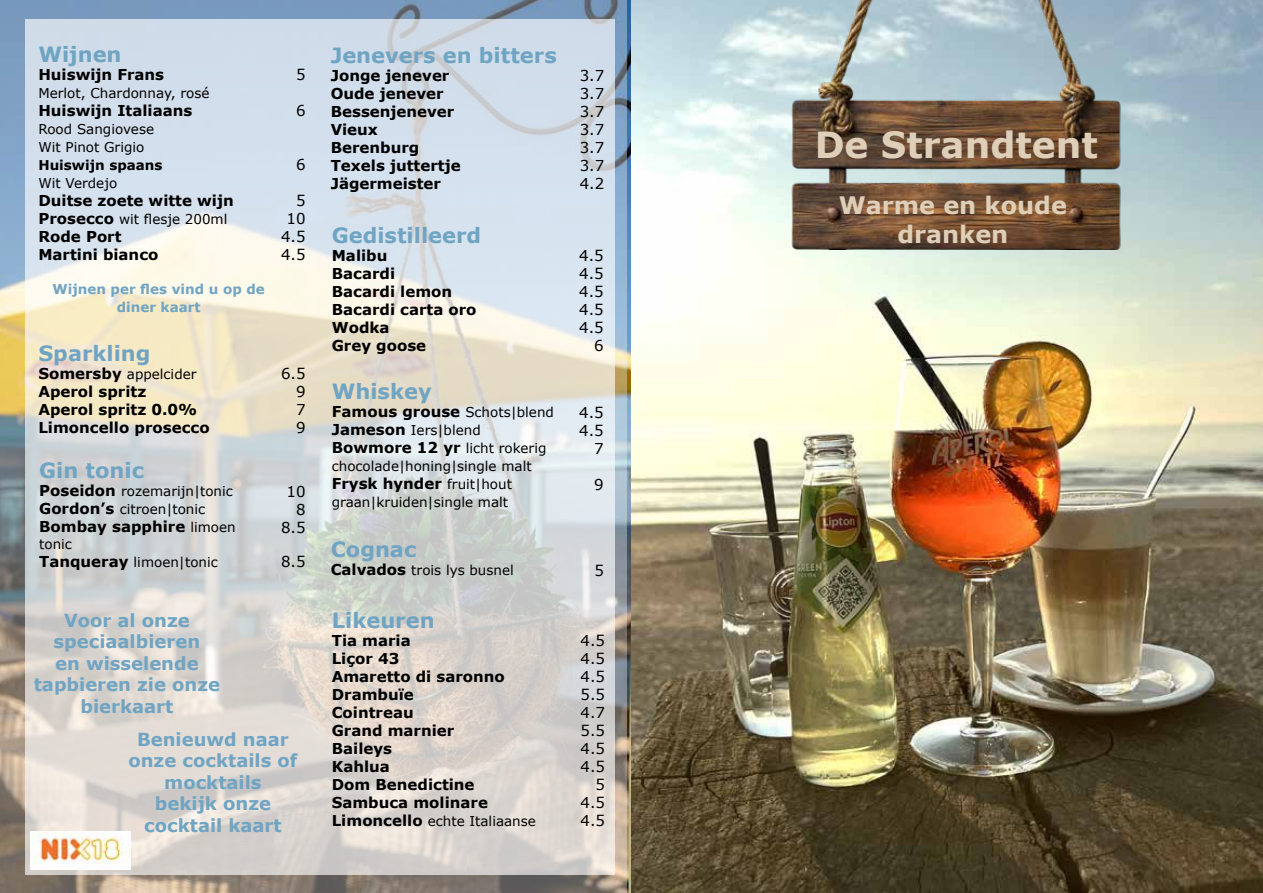
<style>
.page{position:relative;width:1263px;height:893px;background:#fff}
.page>*{position:absolute;margin:0;border:0;box-sizing:border-box;transform-origin:0 0}
.t1{font:700 36px "Verdana";color:#dfcfb9}
.t2{font:700 24px "Verdana";color:#dfcfb9}
.t3{font:700 21px "Verdana";color:#70a4c3}
.t4{font:700 18px/21.6px "Verdana";color:#70a4c3;text-align:center}
.t5{font:700 15px/18px "Verdana";color:#000}
.t6{font:15px/18px "Verdana";color:#000;text-align:right}
.t7{font:13.5px/18px "Verdana";color:#000}
.t8{font:700 13.5px/18px "Verdana";color:#70a4c3;text-align:center}
.t9{font:700 13.5px "Verdana";color:#000}
.s1{font-weight:700;font-size:15px}
.s2{font-weight:400;font-size:13.5px}
</style>
<div class="page">
<img style="left:631px;top:0;width:632px;height:893px">
<img style="left:748px;top:0;width:417px;height:249px">
<svg style="left:0;top:0;width:627px;height:893px;background:#8f979b"></svg>
<svg style="left:26px;top:20px;width:589px;height:855px;background:#dbdcda"></svg>
<img style="left:31px;top:831px;width:99px;height:38px">
<h3 class="t3" style="left:38px;top:39px;width:85px">Wijnen</h3>
<p class="t5" style="left:38px;top:65px;width:127px">Huiswijn Frans</p>
<p class="t7" style="left:38px;top:84px;width:173px">Merlot, Chardonnay, rosé</p>
<p class="t5" style="left:38px;top:101px;width:155px">Huiswijn Italiaans</p>
<p class="t7" style="left:38px;top:120px;width:117px">Rood Sangiovese<br>Wit Pinot Grigio</p>
<p class="t9" style="left:38px;top:155px;width:126px">Huiswijn spaans</p>
<p class="t7" style="left:38px;top:174px;width:80px">Wit Verdejo</p>
<p class="t5" style="left:38px;top:191px;width:197px">Duitse zoete witte wijn</p>
<p class="t7" style="left:38px;top:210px;width:191px"><span class="s1">Prosecco</span> wit flesje 200ml</p>
<p class="t5" style="left:38px;top:227px;width:122px">Rode Port<br>Martini bianco</p>
<p class="t8" style="left:52px;top:280px;width:214px">Wijnen per fles vind u op de diner kaart</p>
<h3 class="t3" style="left:38px;top:338px;width:114px">Sparkling</h3>
<p class="t7" style="left:38px;top:365px;width:160px"><span class="s1">Somersby</span> appelcider</p>
<p class="t5" style="left:38px;top:382px;width:173px">Aperol spritz<br>Aperol spritz 0.0%<br>Limoncello prosecco</p>
<h3 class="t3" style="left:39px;top:456px;width:106px">Gin tonic</h3>
<p class="t7" style="left:39px;top:482px;width:195px"><span class="s1">Poseidon</span> rozemarijn|tonic<br><span class="s1">Gordon’s</span> citroen|tonic</p>
<p class="t5" style="left:39px;top:518px;width:198px">Bombay sapphire <span class="s2">limoen</span></p>
<p class="t7" style="left:39px;top:534px;width:180px">tonic<br><span class="s1">Tanqueray</span> limoen|tonic</p>
<p class="t6" style="left:296px;top:66px;width:11px">5</p>
<p class="t6" style="left:296px;top:102px;width:11px">6</p>
<p class="t6" style="left:296px;top:156px;width:11px">6</p>
<p class="t6" style="left:281px;top:192px;width:26px">5<br>10<br>4.5<br>4.5</p>
<p class="t6" style="left:296px;top:364px;width:11px;text-align:justify;text-indent:-15px">6.5<br>9<br>7<br>9</p>
<p class="t6" style="left:281px;top:483px;width:26px">10<br>8<br>8.5</p>
<p class="t6" style="left:281px;top:552px;width:26px">8.5</p>
<p class="t4" style="left:34px;top:609px;width:188px">Voor al onze speciaalbieren<br>en wisselende tapbieren zie onze bierkaart</p>
<p class="t4" style="left:128px;top:728px;width:170px">Benieuwd naar onze cocktails of mocktails<br>bekijk onze cocktail kaart</p>
<h3 class="t3" style="left:331px;top:40px;width:228px">Jenevers en bitters</h3>
<p class="t5" style="left:331px;top:66px;width:132px">Jonge jenever<br>Oude jenever<br>Bessenjenever<br>Vieux<br>Berenburg<br>Texels juttertje<br>Jägermeister</p>
<p class="t6" style="left:580px;top:66px;width:26px;text-align:justify">3.7<br>3.7<br>3.7<br>3.7<br>3.7<br>3.7<br>4.2</p>
<h1 class="t1" style="left:815px;top:120px;width:285px">De Strandtent</h1>
<h2 class="t2" style="left:839px;top:189px;width:230px">Warme en koude</h2>
<h3 class="t3" style="left:332px;top:220px;width:151px">Gedistilleerd</h3>
<h2 class="t2" style="left:897px;top:217px;width:112px">dranken</h2>
<p class="t5" style="left:332px;top:246px;width:146px">Malibu<br>Bacardi<br>Bacardi lemon<br>Bacardi carta oro<br>Wodka<br>Grey goose</p>
<p class="t6" style="left:579px;top:246px;width:26px">4.5<br>4.5<br>4.5<br>4.5<br>4.5<br>6</p>
<h3 class="t3" style="left:332px;top:377px;width:101px">Whiskey</h3>
<p class="t5" style="left:332px;top:402px;width:224px">Famous grouse <span class="s2">Schots|blend</span></p>
<p class="t7" style="left:332px;top:421px;width:216px"><span class="s1">Jameson</span> Iers|blend<br><span class="s1">Bowmore 12 yr</span> licht rokerig chocolade|honing|single malt</p>
<p class="t5" style="left:332px;top:474px;width:182px">Frysk hynder <span class="s2">fruit|hout</span></p>
<p class="t7" style="left:332px;top:493px;width:178px">graan|kruiden|single malt</p>
<p class="t6" style="left:579px;top:403px;width:26px">4.5<br>4.5<br>7</p>
<p class="t6" style="left:594px;top:475px;width:11px">9</p>
<h3 class="t3" style="left:331px;top:535px;width:87px">Cognac</h3>
<p class="t7" style="left:331px;top:561px;width:185px"><span class="s1">Calvados</span> trois lys busnel</p>
<p class="t6" style="left:594px;top:561px;width:11px">5</p>
<h3 class="t3" style="left:332px;top:605px;width:104px">Likeuren</h3>
<p class="t5" style="left:332px;top:631px;width:175px">Tia maria<br>Liçor 43<br>Amaretto di saronno<br>Drambuïe<br>Cointreau<br>Grand marnier<br>Baileys<br>Kahlua<br>Dom Benedictine<br>Sambuca molinare</p>
<p class="t7" style="left:332px;top:812px;width:206px"><span class="s1">Limoncello</span> echte Italiaanse</p>
<p class="t6" style="left:580px;top:631px;width:26px">4.5<br>4.5<br>4.5<br>5.5<br>4.7<br>5.5<br>4.5<br>4.5<br>5<br>4.5<br>4.5</p>
</div>
